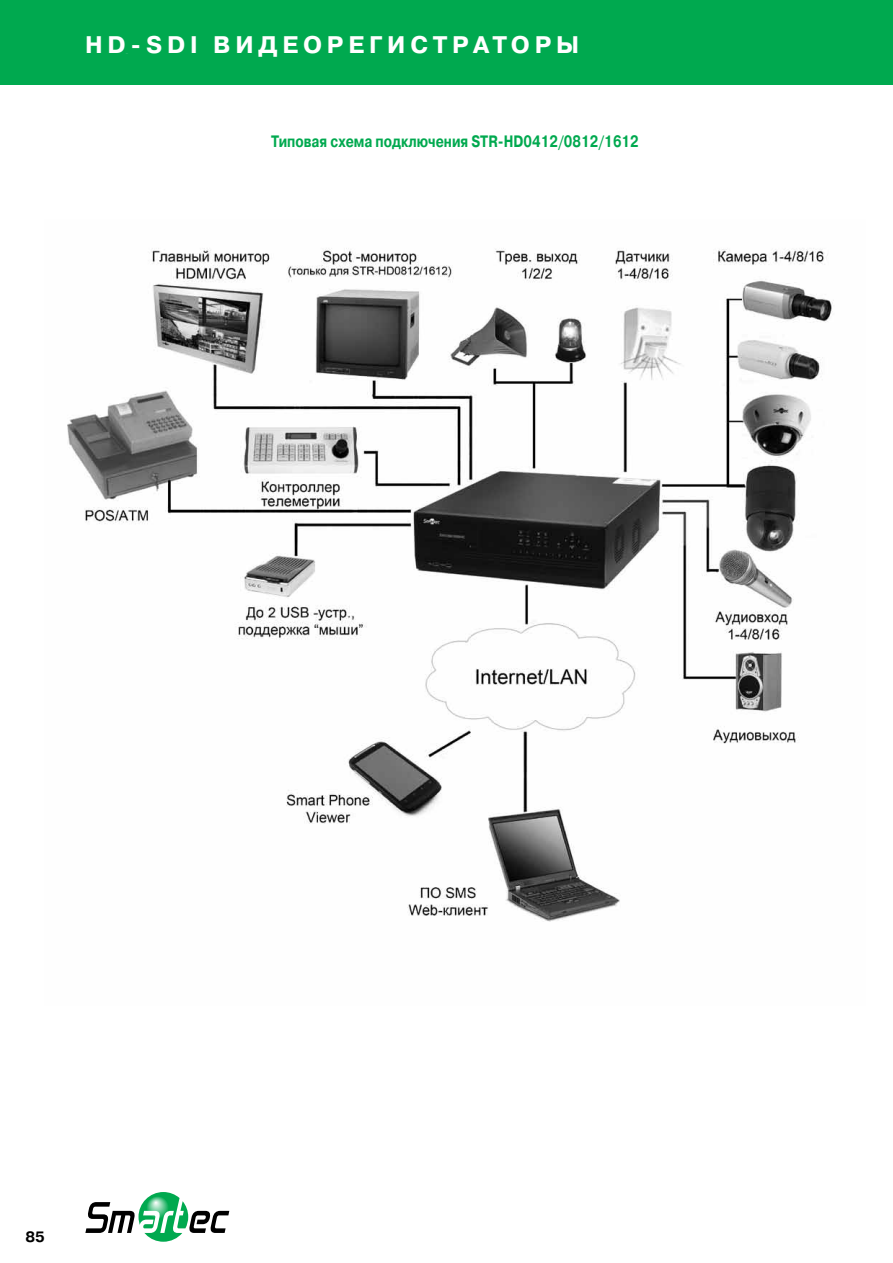
<style>
.page{position:relative;width:893px;height:1263px;background:#fff}
.page>*{position:absolute;margin:0;border:0;box-sizing:border-box;transform-origin:0 0}
.t1{font:700 24px "Pragmatica C";letter-spacing:.2em;color:#fff}
.t2{font:700 16.5px "Pragmatica C";color:#00a94f;scale:.8 1}
.t3{font:700 15px "Pragmatica C";color:#000}
</style>
<div class="page">
<div style="left:0;top:0;width:893px;height:85px;background:#00a94f"></div>
<svg style="left:85px;top:1192px;width:144px;height:50px"></svg>
<img style="left:67px;top:248px;width:767px;height:674px">
<h1 class="t1" style="left:85px;top:31px;width:496px">HD-SDI ВИДЕОРЕГИСТРАТОРЫ</h1>
<h1 class="t1" style="left:85px;top:31px;width:221px">ТЕЛЕКАМЕРЫ</h1>
<p class="t2" style="left:271px;top:132px;width:461px">Типовая схема подключения STR-HD0412/0812/1612</p>
<p class="t3" style="left:26px;top:1228px;width:21px">85</p>
</div>
